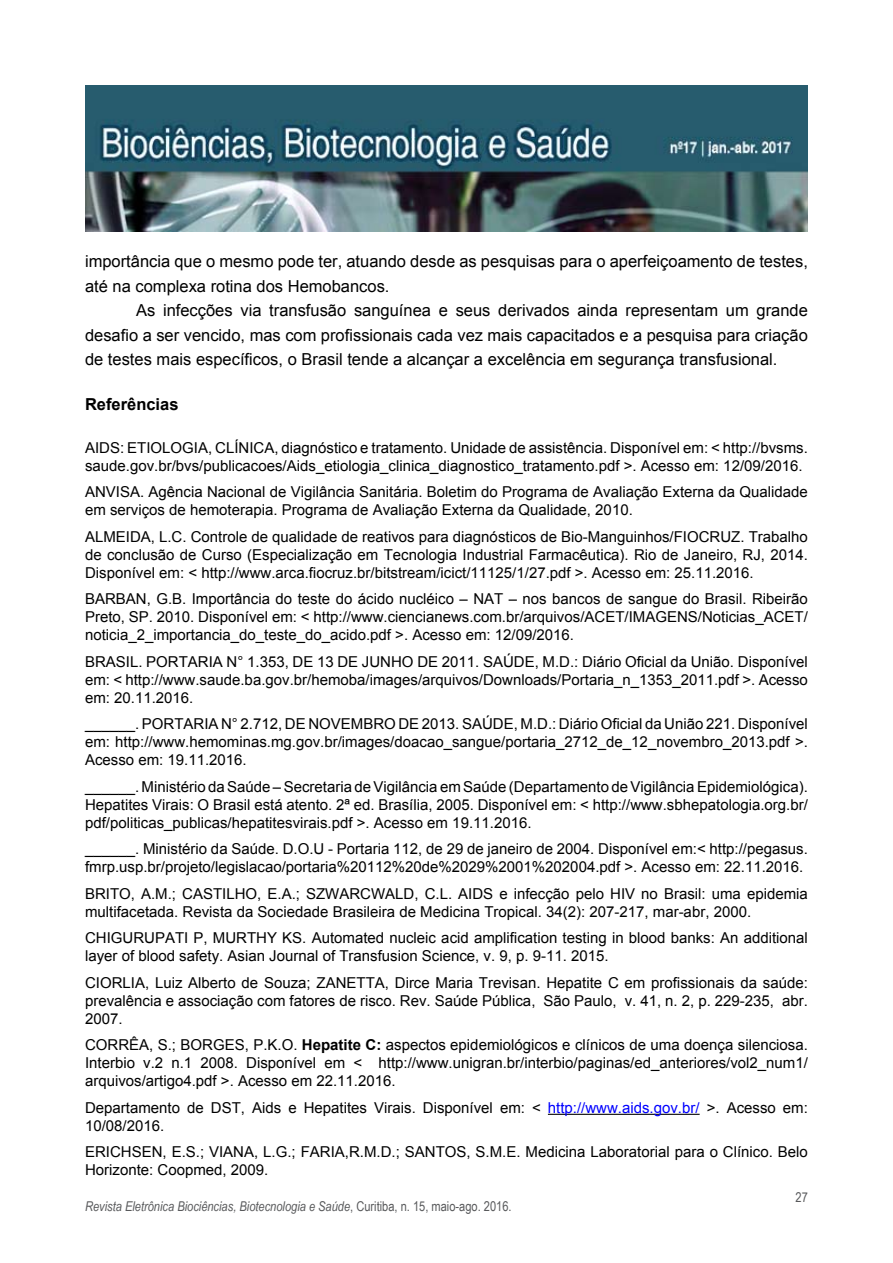
<style>
.page{position:relative;width:893px;height:1263px;background:#fff}
.page>*{position:absolute;margin:0;border:0;box-sizing:border-box;transform-origin:0 0}
.t1{font:16.5px/24.5px "Arial";color:#000}
.t2{font:700 16.5px "Arial";color:#000}
.t3{font:15px/18px "Arial";color:#000}
.t4{font:italic 13.5px "Arial Narrow";color:#58595b}
.t5{font:13.5px "Arial Narrow";color:#58595b}
.s1{font-weight:700}
.s2{color:#00f}
.s3{font-style:normal}
</style>
<div class="page">
<img style="left:85px;top:85px;width:723px;height:146px">
<hr style="left:548px;top:1114px;width:152px;height:1px;background:#000">
<p class="t1" style="left:85px;top:249px;width:724px">importância que o mesmo pode ter, atuando desde as pesquisas para o aperfeiçoamento de testes, até na complexa rotina dos Hemobancos.</p>
<p class="t1" style="left:85px;top:298px;width:724px;text-align:justify;text-indent:51px">As infecções via transfusão sanguínea e seus derivados ainda representam um grande desafio a ser vencido, mas com profissionais cada vez mais capacitados e a pesquisa para criação de testes mais específicos, o Brasil tende a alcançar a excelência em segurança transfusional.</p>
<p class="t2" style="left:85px;top:393px;width:95px">Referências</p>
<p class="t3" style="left:85px;top:438px;width:724px">AIDS: ETIOLOGIA, CLÍNICA, diagnóstico e tratamento. Unidade de assistência. Disponível em: &lt; http://bvsms. saude.gov.br/bvs/publicacoes/Aids_etiologia_clinica_diagnostico_tratamento.pdf &gt;. Acesso em: 12/09/2016.</p>
<p class="t3" style="left:85px;top:483px;width:724px">ANVISA. Agência Nacional de Vigilância Sanitária. Boletim do Programa de Avaliação Externa da Qualidade em serviços de hemoterapia. Programa de Avaliação Externa da Qualidade, 2010.</p>
<p class="t3" style="left:85px;top:527px;width:724px;text-align:justify">ALMEIDA, L.C. Controle de qualidade de reativos para diagnósticos de Bio-Manguinhos/FIOCRUZ. Trabalho de conclusão de Curso (Especialização em Tecnologia Industrial Farmacêutica). Rio de Janeiro, RJ, 2014.<br>Disponível em: &lt; http://www.arca.fiocruz.br/bitstream/icict/11125/1/27.pdf &gt;. Acesso em: 25.11.2016.</p>
<p class="t3" style="left:85px;top:590px;width:724px;text-align:justify">BARBAN, G.B. Importância do teste do ácido nucléico – NAT – nos bancos de sangue do Brasil. Ribeirão Preto, SP. 2010. Disponível em: &lt; http://www.ciencianews.com.br/arquivos/ACET/IMAGENS/Noticias_ACET/ noticia_2_importancia_do_teste_do_acido.pdf &gt;. Acesso em: 12/09/2016.</p>
<p class="t3" style="left:85px;top:652px;width:724px;text-align:justify">BRASIL. PORTARIA N° 1.353, DE 13 DE JUNHO DE 2011. SAÚDE, M.D.: Diário Oficial da União. Disponível em: &lt; http://www.saude.ba.gov.br/hemoba/images/arquivos/Downloads/Portaria_n_1353_2011.pdf &gt;. Acesso em: 20.11.2016.</p>
<p class="t3" style="left:85px;top:715px;width:724px;text-align:justify">______. PORTARIA N° 2.712, DE NOVEMBRO DE 2013. SAÚDE, M.D.: Diário Oficial da União 221. Disponível em: http://www.hemominas.mg.gov.br/images/doacao_sangue/portaria_2712_de_12_novembro_2013.pdf &gt;.<br>Acesso em: 19.11.2016.</p>
<p class="t3" style="left:85px;top:777px;width:724px;text-align:justify">______. Ministério da Saúde – Secretaria de Vigilância em Saúde (Departamento de Vigilância Epidemiológica).<br>Hepatites Virais: O Brasil está atento. 2ª ed. Brasília, 2005. Disponível em: &lt; http://www.sbhepatologia.org.br/ pdf/politicas_publicas/hepatitesvirais.pdf &gt;. Acesso em 19.11.2016.</p>
<p class="t3" style="left:85px;top:840px;width:724px">______. Ministério da Saúde. D.O.U - Portaria 112, de 29 de janeiro de 2004. Disponível em:&lt; http://pegasus. fmrp.usp.br/projeto/legislacao/portaria%20112%20de%2029%2001%202004.pdf &gt;. Acesso em: 22.11.2016.</p>
<p class="t3" style="left:85px;top:884px;width:724px">BRITO, A.M.; CASTILHO, E.A.; SZWARCWALD, C.L. AIDS e infecção pelo HIV no Brasil: uma epidemia multifacetada. Revista da Sociedade Brasileira de Medicina Tropical. 34(2): 207-217, mar-abr, 2000.</p>
<p class="t3" style="left:85px;top:929px;width:724px">CHIGURUPATI P, MURTHY KS. Automated nucleic acid amplification testing in blood banks: An additional layer of blood safety. Asian Journal of Transfusion Science, v. 9, p. 9-11. 2015.</p>
<p class="t3" style="left:85px;top:973px;width:724px;text-align:justify">CIORLIA, Luiz Alberto de Souza; ZANETTA, Dirce Maria Trevisan. Hepatite C em profissionais da saúde: prevalência e associação com fatores de risco. Rev. Saúde Pública, São Paulo, v. 41, n. 2, p. 229-235, abr.<br>2007.</p>
<p class="t3" style="left:85px;top:1036px;width:724px;text-align:justify">CORRÊA, S.; BORGES, P.K.O. <span class="s1">Hepatite C:</span> aspectos epidemiológicos e clínicos de uma doença silenciosa.<br>Interbio v.2 n.1 2008. Disponível em &lt; http://www.unigran.br/interbio/paginas/ed_anteriores/vol2_num1/ arquivos/artigo4.pdf &gt;. Acesso em 22.11.2016.</p>
<p class="t3" style="left:85px;top:1098px;width:724px">Departamento de DST, Aids e Hepatites Virais. Disponível em: &lt; <span class="s2">http://www.aids.gov.br/</span> &gt;. Acesso em:<br>10/08/2016.</p>
<p class="t3" style="left:85px;top:1143px;width:724px">ERICHSEN, E.S.; VIANA, L.G.; FARIA,R.M.D.; SANTOS, S.M.E. Medicina Laboratorial para o Clínico. Belo<br>Horizonte: Coopmed, 2009.</p>
<p class="t4" style="left:85px;top:1197px;width:428px">Revista Eletrônica Biociências, Biotecnologia e Saúde<span class="s3">, Curitiba, n. 15, maio-ago. 2016.</span></p>
<p class="t5" style="left:796px;top:1187px;width:14px">27</p>
</div>
